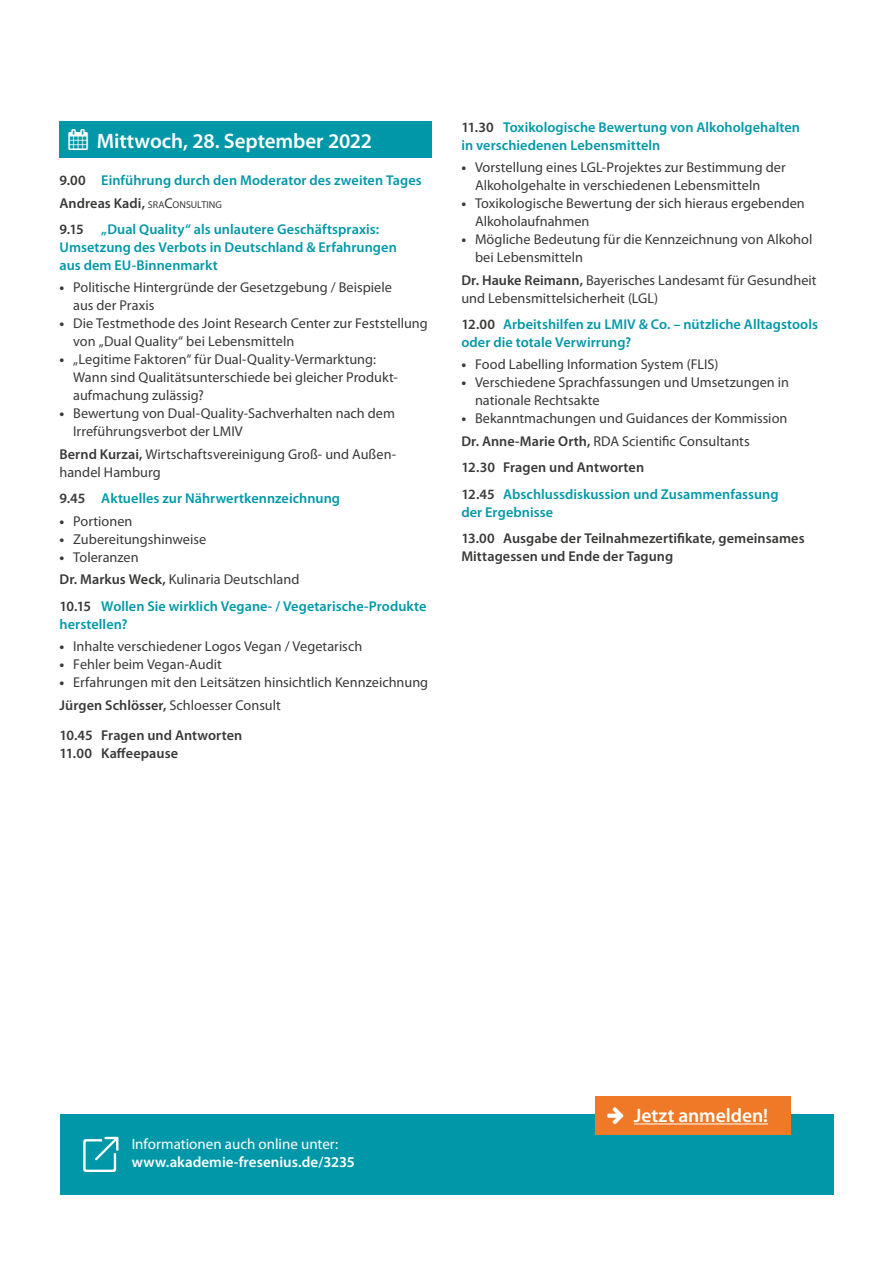
<style>
.page{position:relative;width:893px;height:1263px;background:#fff}
.page>*{position:absolute;margin:0;border:0;box-sizing:border-box;transform-origin:0 0}
.t1{font:600 21px "Myriad Pro";letter-spacing:-.005em;color:#fff}
.t2{font:600 19.5px "Myriad Pro";letter-spacing:-.005em;color:#fff}
.t3{font:600 15px "Myriad Pro";color:#fff}
.t4{font:15px "Myriad Pro";color:#fff}
.t5{font:14.25px/18px "Myriad Pro";color:#3a3938}
.t6{font:600 14.25px/18px "Myriad Pro";letter-spacing:.005em;color:#0098a8}
.t7{font:600 14.25px/18px "Myriad Pro";letter-spacing:.005em;color:#3a3938}
.s1{color:#3a3938}
.s2{font-weight:400;font-size:10.05px;color:#3a3938}
.s3{font-weight:400;color:#3a3938}
.s4{font-weight:700}
.s5{font-weight:600}
</style>
<div class="page">
<div style="left:60px;top:121px;width:372px;height:37px;background:#0098a8"></div>
<div style="left:60px;top:1115px;width:773px;height:80px;background:#0098a8"></div>
<svg style="left:83px;top:1137px;width:35px;height:35px"></svg>
<div style="left:595px;top:1096px;width:196px;height:38px;background:#ef7926"></div>
<hr style="left:634px;top:1123px;width:134px;height:1px;background:#fff">
<h1 class="t1" style="left:69px;top:128px;width:305px">▲ Mittwoch, 28. September 2022</h1>
<p class="t6" style="left:60px;top:169px;width:364px;line-height:22.2px"><span class="s1">9.00</span> Einführung durch den Moderator des zweiten Tages<br><span class="s1">Andreas Kadi,</span> <span class="s2">SRA</span><span class="s3">C</span><span class="s2">ONSULTING</span></p>
<p class="t6" style="left:60px;top:220px;width:339px"><span class="s1">9.15</span> „Dual Quality“ als unlautere Geschäftspraxis:<br>Umsetzung des Verbots in Deutschland &amp; Erfahrungen aus dem EU-Binnenmarkt</p>
<p class="t5" style="left:73px;top:278px;width:320px;text-indent:-14px"><span class="s4">•</span> Politische Hintergründe der Gesetzgebung / Beispiele aus der Praxis</p>
<p class="t5" style="left:73px;top:314px;width:356px;text-indent:-14px"><span class="s4">•</span> Die Testmethode des Joint Research Center zur Feststellung von „Dual Quality“ bei Lebensmitteln</p>
<p class="t5" style="left:73px;top:350px;width:326px;text-indent:-14px"><span class="s4">•</span> „Legitime Faktoren“ für Dual-Quality-Vermarktung:<br>Wann sind Qualitätsunterschiede bei gleicher Produkt&shy;aufmachung zulässig?</p>
<p class="t5" style="left:73px;top:404px;width:323px;text-indent:-14px"><span class="s4">•</span> Bewertung von Dual-Quality-Sachverhalten nach dem<br>Irreführungsverbot der LMIV</p>
<p class="t5" style="left:60px;top:445px;width:338px"><span class="s5">Bernd Kurzai,</span> Wirtschaftsvereinigung Groß- und Außen&shy;handel Hamburg</p>
<p class="t6" style="left:60px;top:489px;width:282px"><span class="s1">9.45</span> Aktuelles zur Nährwertkennzeichnung</p>
<p class="t5" style="left:60px;top:512px;width:75px"><span class="s4">•</span> Portionen</p>
<p class="t5" style="left:60px;top:530px;width:148px"><span class="s4">•</span> Zubereitungshinweise</p>
<p class="t5" style="left:60px;top:546px;width:241px;line-height:22.2px"><span class="s4">•</span> Toleranzen<br><span class="s5">Dr. Markus Weck,</span> Kulinaria Deutschland</p>
<p class="t6" style="left:60px;top:597px;width:369px"><span class="s1">10.15</span> Wollen Sie wirklich Vegane- / Vegetarische-Produkte herstellen?</p>
<p class="t5" style="left:60px;top:637px;width:304px"><span class="s4">•</span> Inhalte verschiedener Logos Vegan / Vegetarisch</p>
<p class="t5" style="left:60px;top:655px;width:164px"><span class="s4">•</span> Fehler beim Vegan-Audit</p>
<p class="t5" style="left:60px;top:671px;width:370px;line-height:22.2px"><span class="s4">•</span> Erfahrungen mit den Leitsätzen hinsichtlich Kennzeichnung<br><span class="s5">Jürgen Schlösser,</span> Schloesser Consult</p>
<p class="t7" style="left:60px;top:726px;width:184px">10.45 Fragen und Antworten<br>11.00 Kaffeepause</p>
<p class="t6" style="left:461px;top:118px;width:340px"><span class="s1">11.30</span> Toxikologische Bewertung von Alkoholgehalten in verschiedenen Lebensmitteln</p>
<p class="t5" style="left:475px;top:158px;width:312px;text-indent:-14px"><span class="s4">•</span> Vorstellung eines LGL-Projektes zur Bestimmung der<br>Alkoholgehalte in verschiedenen Lebensmitteln</p>
<p class="t5" style="left:475px;top:194px;width:331px;text-indent:-14px"><span class="s4">•</span> Toxikologische Bewertung der sich hieraus ergebenden<br>Alkoholaufnahmen</p>
<p class="t5" style="left:475px;top:230px;width:339px;text-indent:-14px"><span class="s4">•</span> Mögliche Bedeutung für die Kennzeichnung von Alkohol bei Lebensmitteln</p>
<p class="t5" style="left:461px;top:271px;width:357px"><span class="s5">Dr. Hauke Reimann,</span> Bayerisches Landesamt für Gesundheit und Lebensmittelsicherheit (LGL)</p>
<p class="t6" style="left:461px;top:315px;width:358px"><span class="s1">12.00</span> Arbeitshilfen zu LMIV &amp; Co. – nützliche Alltagstools oder die totale Verwirrung?</p>
<p class="t5" style="left:461px;top:355px;width:259px"><span class="s4">•</span> Food Labelling Information System (FLIS)</p>
<p class="t5" style="left:475px;top:373px;width:316px;text-indent:-14px"><span class="s4">•</span> Verschiedene Sprachfassungen und Umsetzungen in nationale Rechtsakte</p>
<p class="t5" style="left:461px;top:407px;width:328px;line-height:22.2px"><span class="s4">•</span> Bekanntmachungen und Guidances der Kommission<br><span class="s5">Dr. Anne-Marie Orth,</span> RDA Scientific Consultants</p>
<p class="t6" style="left:461px;top:454px;width:319px;line-height:26.5px"><span class="s1">12.30 Fragen und Antworten<br>12.45</span> Abschlussdiskussion und Zusammenfassung</p>
<p class="t6" style="left:461px;top:502px;width:93px">der Ergebnisse</p>
<p class="t7" style="left:461px;top:529px;width:345px">13.00 Ausgabe der Teilnahmezertifikate, gemeinsames<br>Mittagessen und Ende der Tagung</p>
<p class="t4" style="left:132px;top:1134px;width:208px">Informationen auch online unter:</p>
<p class="t3" style="left:132px;top:1152px;width:225px">www.akademie-fresenius.de/3235</p>
<h2 class="t2" style="left:634px;top:1103px;width:135px">Jetzt anmelden!</h2>
</div>
